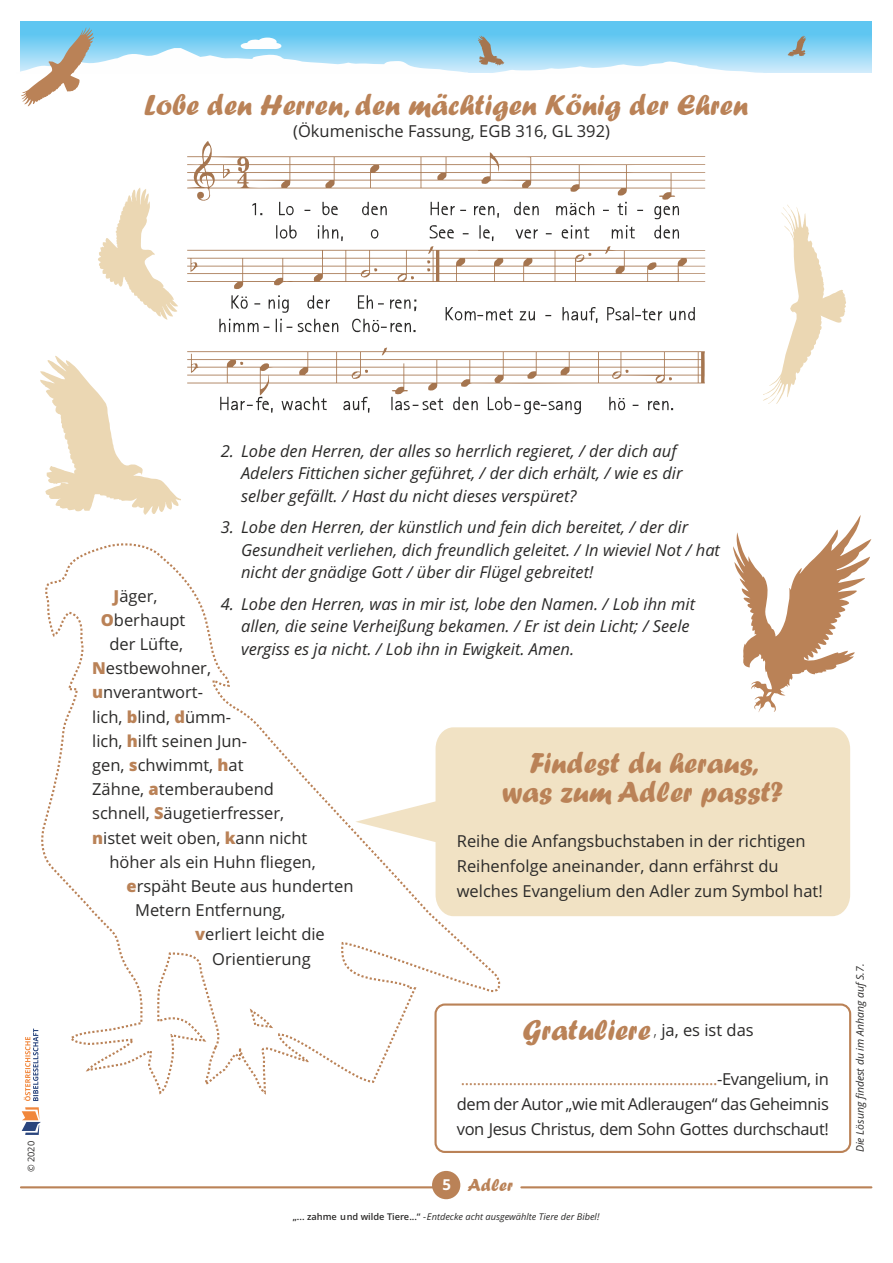
<style>
.page{position:relative;width:893px;height:1263px;background:#fff}
.page>*{position:absolute;margin:0;border:0;box-sizing:border-box;transform-origin:0 0}
.t1{font:30px/28.8px "Forte";color:#ba8257;text-align:center}
.t2{font:18px "Forte";color:#ba8257}
.t3{font:16.5px/24.8px "Open Sans";color:#2b2a29}
.t4{font:italic 16.5px/22.5px "Open Sans";color:#2b2a29}
.t5{font:800 16.5px "Open Sans";color:#ba8257}
.t6{font:italic 10.5px "Open Sans";color:#2b2a29}
.t7{font:italic 9.3px "Open Sans";color:#2b2a29}
.t8{font:9.3px "Open Sans";color:#2b2a29}
.s1{font-weight:800;color:#ba8257}
.s2{font-weight:300}
.s3{color:#ba8257}
.s4{font-family:"Open Sans";font-weight:700;font-size:15px;color:#fefefe}
.s5{font-weight:600;font-style:normal}
.s6{font-style:normal}
</style>
<div class="page">
<svg style="left:21px;top:21px;width:850px;height:51px;background:#75cdf3"></svg>
<svg style="left:787px;top:36px;width:19px;height:21px"></svg>
<div style="left:434px;top:1003px;width:417px;height:150px;border:2px solid #ba8257;border-radius:9px"></div>
<div style="left:503px;top:727px;width:347px;height:189px;background:#f1e2c4"></div>
<svg style="left:20px;top:27px;width:746px;height:80px"></svg>
<svg style="left:38px;top:543px;width:465px;height:553px"></svg>
<svg style="left:40px;top:356px;width:141px;height:159px"></svg>
<svg style="left:763px;top:205px;width:83px;height:199px"></svg>
<svg style="left:98px;top:188px;width:80px;height:132px"></svg>
<svg style="left:733px;top:515px;width:138px;height:197px"></svg>
<svg style="left:220px;top:395px;width:454px;height:20px"></svg>
<svg style="left:187px;top:141px;width:518px;height:254px"></svg>
<div style="left:432px;top:1171px;width:28px;height:28px;background:#ba8257;border-radius:50%"></div>
<hr style="left:21px;top:1186px;width:414px;height:2px;background:#ba8257">
<hr style="left:521px;top:1186px;width:350px;height:2px;background:#ba8257">
<svg style="left:24px;top:1028px;width:14px;height:73px"></svg>
<svg style="left:22px;top:1107px;width:19px;height:28px"></svg>
<h1 class="t1" style="left:144px;top:94px;width:605px">Lobe den Herren, den mächtigen König der Ehren</h1>
<p class="t3" style="left:293px;top:121px;width:318px">(Ökumenische Fassung, EGB 316, GL 392)</p>
<p class="t8" style="left:27px;top:1172px;width:33px;rotate:-90deg">© 2020</p>
<p class="t4" style="left:241px;top:441px;width:443px;text-indent:-20px">2. Lobe den Herren, der alles so herrlich regieret, / der dich auf<br>Adelers Fittichen sicher geführet, / der dich erhält, / wie es dir selber gefällt. / Hast du nicht dieses verspüret?</p>
<p class="t4" style="left:241px;top:518px;width:480px;text-indent:-20px">3. Lobe den Herren, der künstlich und fein dich bereitet, / der dir<br>Gesundheit verliehen, dich freundlich geleitet. / In wieviel Not / hat nicht der gnädige Gott / über dir Flügel gebreitet!</p>
<p class="t4" style="left:241px;top:594px;width:455px;text-indent:-20px">4. Lobe den Herren, was in mir ist, lobe den Namen. / Lob ihn mit allen, die seine Verheißung bekamen. / Er ist dein Licht; / Seele vergiss es ja nicht. / Lob ihn in Ewigkeit. Amen.</p>
<p class="t3" style="left:114px;top:585px;width:46px"><span class="s1">J</span>äger,</p>
<p class="t3" style="left:101px;top:609px;width:86px"><span class="s1">O</span>berhaupt</p>
<p class="t3" style="left:109px;top:633px;width:75px">der Lüfte,</p>
<p class="t3" style="left:92px;top:658px;width:120px"><span class="s1">N</span>estbewohner,</p>
<p class="t3" style="left:92px;top:682px;width:112px"><span class="s1">u</span>nverantwort-</p>
<p class="t3" style="left:92px;top:706px;width:140px">lich, lind, ümm-</p>
<p class="t5" style="left:127px;top:710px;width:12px">b</p>
<p class="t5" style="left:174px;top:710px;width:12px">d</p>
<p class="t3" style="left:92px;top:730px;width:156px">lich, ilft seinen Jun-</p>
<p class="t5" style="left:127px;top:734px;width:13px">h</p>
<p class="t3" style="left:92px;top:754px;width:153px">gen, chwimmt, at</p>
<h1 class="t1" style="left:502px;top:752px;width:282px">Findest du heraus, was zum Adler passt?</h1>
<p class="t5" style="left:129px;top:758px;width:10px">s</p>
<p class="t5" style="left:218px;top:758px;width:13px">h</p>
<p class="t3" style="left:92px;top:778px;width:183px">Zähne, temberaubend</p>
<p class="t5" style="left:149px;top:783px;width:12px">a</p>
<p class="t3" style="left:92px;top:803px;width:194px">schnell, äugetierfresser,</p>
<p class="t3" style="left:92px;top:803px;width:217px;line-height:24.2px;text-indent:62px"><span class="s1">S<br>n</span>istet weit oben, ann nicht</p>
<p class="t5" style="left:225px;top:831px;width:12px">k</p>
<p class="t3" style="left:109px;top:851px;width:208px">höher als ein Huhn fliegen,</p>
<p class="t3" style="left:126px;top:875px;width:228px"><span class="s1">e</span>rspäht Beute aus hunderten</p>
<p class="t3" style="left:135px;top:899px;width:152px">Metern Entfernung,</p>
<p class="t3" style="left:195px;top:924px;width:131px"><span class="s1">v</span>erliert leicht die</p>
<p class="t3" style="left:212px;top:948px;width:100px">Orientierung</p>
<p class="t3" style="left:457px;top:830px;width:367px">Reihe die Anfangsbuchstaben in der richtigen<br>Reihenfolge aneinander, dann erfährst du welches Evangelium den Adler zum Symbol hat!</p>
<h1 class="t1" style="left:523px;top:1019px;width:129px">Gratuliere</h1>
<p class="t3" style="left:653px;top:1019px;width:102px"><span class="s2">,</span> ja, es ist das</p>
<p class="t3" style="left:457px;top:1068px;width:374px;text-align:justify"><span class="s3">................................................................</span>-Evangelium, in dem der Autor „wie mit Adleraugen“ das Geheimnis von Jesus Christus, dem Sohn Gottes durchschaut!</p>
<p class="t2" style="left:443px;top:1179px;width:72px"><span class="s4">5</span> Adler</p>
<p class="t7" style="left:293px;top:1213px;width:308px"><span class="s5">„... zahme und wilde Tiere...“</span> <span class="s6">-</span> Entdecke acht ausgewählte Tiere der Bibel!</p>
<p class="t6" style="left:856px;top:1152px;width:190px;rotate:-90deg">Die Lösung findest du im Anhang auf S.7.</p>
</div>
